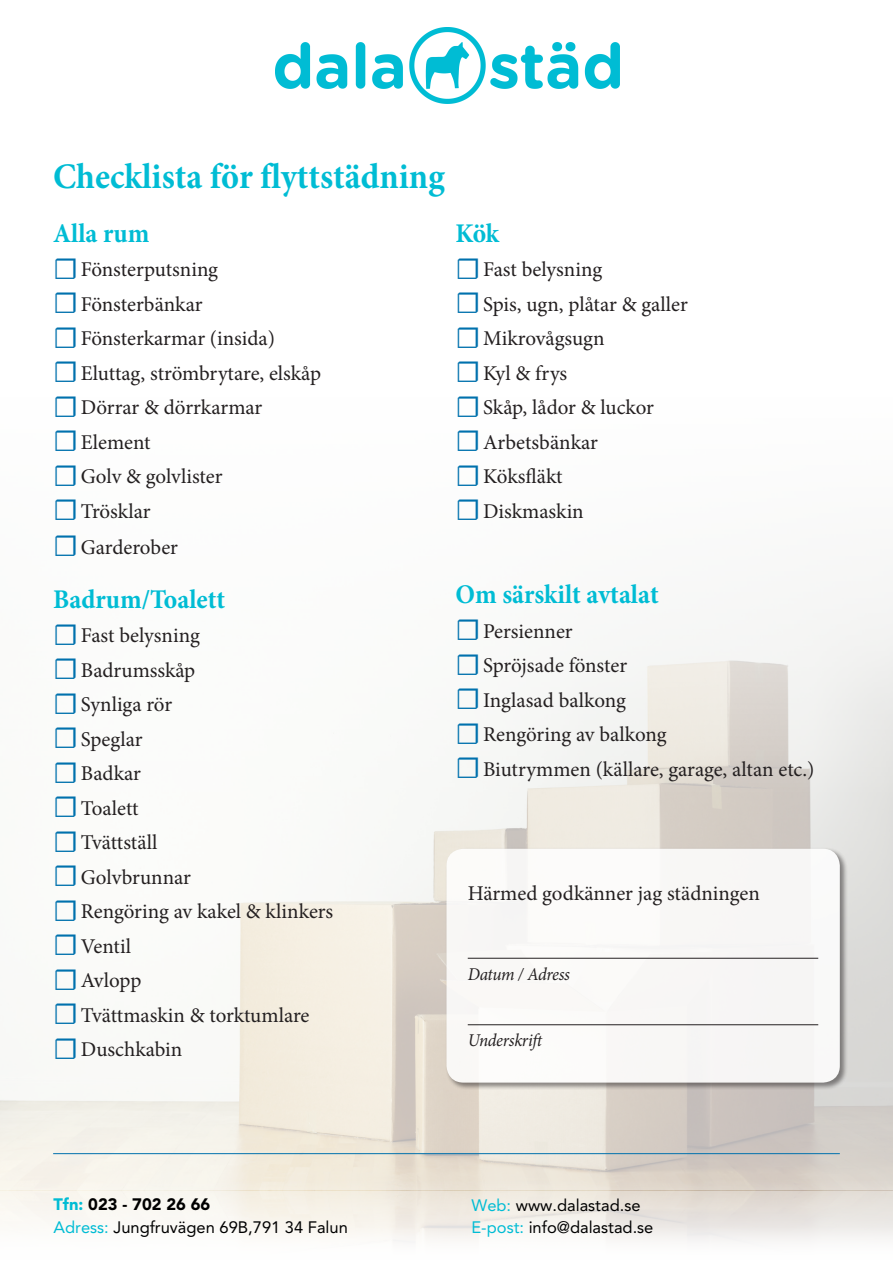
<style>
.page{position:relative;width:893px;height:1263px;background:#fff}
.page>*{position:absolute;margin:0;border:0;box-sizing:border-box;transform-origin:0 0}
.t1{font:700 36px "Minion Pro";color:#00bcd4;scale:.95 1}
.t2{font:700 27px "Minion Pro";color:#00bcd4;scale:.95 1}
.t3{font:21px "Minion Pro";color:#231f20}
.t4{font:italic 18px "Minion Pro";letter-spacing:-.02em;color:#231f20;scale:.95 1}
.t5{font:16.5px/22.8px "Avenir LT Std";color:#000}
.s1{font-size:30px;color:#0071ad}
.s2{font-weight:900;color:#00bcd4}
.s3{font-weight:900}
.s4{color:#00bcd4}
</style>
<div class="page">
<img style="left:0;top:598px;width:893px;height:581px">
<svg style="left:0;top:1179px;width:893px;height:63px"></svg>
<hr style="left:53px;top:1153px;width:787px;height:1px;background:#0071ad">
<div style="left:445px;top:847px;width:403px;height:243px;background:#231f20;opacity:.6"></div>
<div style="left:446px;top:849px;width:394px;height:233px;background:#f8f7f6;border-radius:17px"></div>
<hr style="left:468px;top:958px;width:350px;height:1px;background:#231f20">
<hr style="left:468px;top:1024px;width:350px;height:1px;background:#231f20">
<img style="left:275px;top:27px;width:344px;height:76px">
<p class="t1" style="left:53px;top:151px;width:414px">Checklista för flyttstädning</p>
<p class="t2" style="left:53px;top:214px;width:103px">Alla rum</p>
<p class="t3" style="left:53px;top:256px;width:166px"><span class="s1">☐</span>Fönsterputsning</p>
<p class="t3" style="left:53px;top:290px;width:151px"><span class="s1">☐</span>Fönsterbänkar</p>
<p class="t3" style="left:53px;top:325px;width:223px"><span class="s1">☐</span>Fönsterkarmar (insida)</p>
<p class="t3" style="left:53px;top:359px;width:269px"><span class="s1">☐</span>Eluttag, strömbrytare, elskåp</p>
<p class="t3" style="left:53px;top:394px;width:211px"><span class="s1">☐</span>Dörrar &amp; dörrkarmar</p>
<p class="t3" style="left:53px;top:428px;width:99px"><span class="s1">☐</span>Element</p>
<p class="t3" style="left:53px;top:463px;width:171px"><span class="s1">☐</span>Golv &amp; golvlister</p>
<p class="t3" style="left:53px;top:497px;width:99px"><span class="s1">☐</span>Trösklar</p>
<p class="t3" style="left:53px;top:533px;width:126px"><span class="s1">☐</span>Garderober</p>
<p class="t2" style="left:53px;top:580px;width:182px">Badrum/Toalett</p>
<p class="t3" style="left:53px;top:621px;width:148px"><span class="s1">☐</span>Fast belysning</p>
<p class="t3" style="left:53px;top:656px;width:144px"><span class="s1">☐</span>Badrumsskåp</p>
<p class="t3" style="left:53px;top:690px;width:121px"><span class="s1">☐</span>Synliga rör</p>
<p class="t3" style="left:53px;top:725px;width:91px"><span class="s1">☐</span>Speglar</p>
<p class="t3" style="left:53px;top:759px;width:89px"><span class="s1">☐</span>Badkar</p>
<p class="t3" style="left:53px;top:794px;width:87px"><span class="s1">☐</span>Toalett</p>
<p class="t3" style="left:53px;top:828px;width:106px"><span class="s1">☐</span>Tvättställ</p>
<p class="t3" style="left:53px;top:863px;width:139px"><span class="s1">☐</span>Golvbrunnar</p>
<p class="t3" style="left:53px;top:897px;width:282px"><span class="s1">☐</span>Rengöring av kakel &amp; klinkers</p>
<p class="t3" style="left:53px;top:932px;width:79px"><span class="s1">☐</span>Ventil</p>
<p class="t3" style="left:53px;top:966px;width:90px"><span class="s1">☐</span>Avlopp</p>
<p class="t3" style="left:53px;top:1001px;width:258px"><span class="s1">☐</span>Tvättmaskin &amp; torktumlare</p>
<p class="t3" style="left:53px;top:1035px;width:131px"><span class="s1">☐</span>Duschkabin</p>
<p class="t2" style="left:455px;top:214px;width:47px">Kök</p>
<p class="t3" style="left:455px;top:256px;width:148px"><span class="s1">☐</span>Fast belysning</p>
<p class="t3" style="left:455px;top:290px;width:234px"><span class="s1">☐</span>Spis, ugn, plåtar &amp; galler</p>
<p class="t3" style="left:455px;top:325px;width:151px"><span class="s1">☐</span>Mikrovågsugn</p>
<p class="t3" style="left:455px;top:359px;width:113px"><span class="s1">☐</span>Kyl &amp; frys</p>
<p class="t3" style="left:455px;top:394px;width:200px"><span class="s1">☐</span>Skåp, lådor &amp; luckor</p>
<p class="t3" style="left:455px;top:428px;width:144px"><span class="s1">☐</span>Arbetsbänkar</p>
<p class="t3" style="left:455px;top:463px;width:109px"><span class="s1">☐</span>Köksfläkt</p>
<p class="t3" style="left:455px;top:497px;width:130px"><span class="s1">☐</span>Diskmaskin</p>
<p class="t2" style="left:455px;top:575px;width:215px">Om särskilt avtalat</p>
<p class="t3" style="left:455px;top:617px;width:119px"><span class="s1">☐</span>Persienner</p>
<p class="t3" style="left:455px;top:651px;width:173px"><span class="s1">☐</span>Spröjsade fönster</p>
<p class="t3" style="left:455px;top:686px;width:172px"><span class="s1">☐</span>Inglasad balkong</p>
<p class="t3" style="left:455px;top:720px;width:213px"><span class="s1">☐</span>Rengöring av balkong</p>
<p class="t3" style="left:455px;top:755px;width:361px"><span class="s1">☐</span>Biutrymmen (källare, garage, altan etc.)</p>
<p class="t3" style="left:468px;top:880px;width:294px">Härmed godkänner jag städningen</p>
<p class="t4" style="left:468px;top:962px;width:109px">Datum / Adress</p>
<p class="t4" style="left:468px;top:1028px;width:83px">Underskrift</p>
<p class="t5" style="left:53px;top:1193px;width:296px"><span class="s2">Tfn:</span> <span class="s3">023 - 702 26 66<br></span><span class="s4">Adress:</span> Jungfruvägen 69B,791 34 Falun</p>
<p class="t5" style="left:471px;top:1194px;width:183px"><span class="s4">Web:</span> www.dalastad.se<br><span class="s4">E-post:</span> info@dalastad.se</p>
</div>
